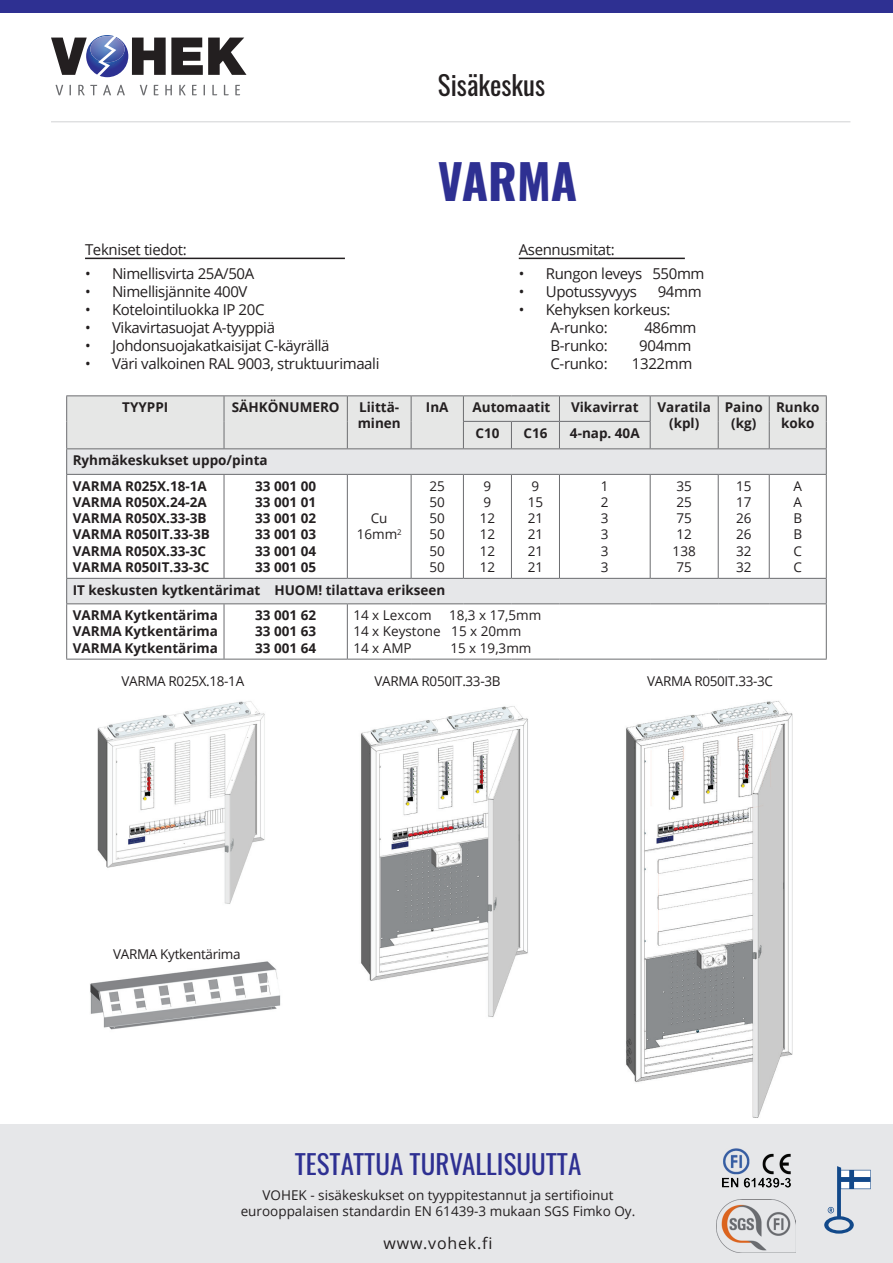
<style>
.page{position:relative;width:893px;height:1263px;background:#fff}
.page>*{position:absolute;margin:0;border:0;box-sizing:border-box;transform-origin:0 0}
.t1{font:700 48px "Oswald";color:#2e3092}
.t2{font:27px "Oswald";color:#2e3092}
.t3{font:27px "Oswald";color:#231f20}
.t4{font:15.9px "Open Sans";letter-spacing:.05em;color:#231f20}
.t5{font:15px/18px "Open Sans";letter-spacing:-.025em;color:#231f20}
.t6{font:700 13.5px/16.2px "Open Sans";color:#231f20}
.t7{font:13.5px/16.2px "Open Sans";color:#231f20;text-align:justify}
.t8{font:13.5px "Open Sans";letter-spacing:-.025em;color:#231f20}
</style>
<div class="page">
<div style="left:0;top:0;width:893px;height:13px;background:#2e3092"></div>
<svg style="left:56px;top:85px;width:184px;height:10px"></svg>
<svg style="left:51px;top:35px;width:196px;height:42px"></svg>
<img style="left:103px;top:38px;width:22px;height:24px">
<img style="left:90px;top:36px;width:23px;height:25px">
<hr style="left:51px;top:121px;width:799px;height:1px;background:#d1d2d4">
<div style="left:67px;top:578px;width:759px;height:26px;background:#e6e7e9"></div>
<hr style="left:66px;top:395px;width:158px;height:1px;background:#6c6d70">
<hr style="left:224px;top:395px;width:123px;height:1px;background:#6c6d70">
<hr style="left:347px;top:395px;width:64px;height:1px;background:#6c6d70">
<hr style="left:411px;top:395px;width:52px;height:1px;background:#6c6d70">
<hr style="left:463px;top:395px;width:48px;height:1px;background:#6c6d70">
<hr style="left:511px;top:395px;width:48px;height:1px;background:#6c6d70">
<hr style="left:559px;top:395px;width:91px;height:1px;background:#6c6d70">
<hr style="left:650px;top:395px;width:68px;height:1px;background:#6c6d70">
<hr style="left:718px;top:395px;width:51px;height:1px;background:#6c6d70">
<hr style="left:769px;top:395px;width:58px;height:1px;background:#6c6d70">
<hr style="left:66px;top:474px;width:158px;height:1px;background:#6c6d70">
<hr style="left:66px;top:475px;width:1px;height:103px;background:#6c6d70">
<hr style="left:224px;top:474px;width:123px;height:1px;background:#6c6d70">
<hr style="left:224px;top:475px;width:1px;height:103px;background:#6c6d70">
<hr style="left:347px;top:474px;width:64px;height:1px;background:#6c6d70">
<hr style="left:347px;top:475px;width:1px;height:103px;background:#6c6d70">
<hr style="left:411px;top:474px;width:52px;height:1px;background:#6c6d70">
<hr style="left:411px;top:475px;width:1px;height:103px;background:#6c6d70">
<hr style="left:463px;top:474px;width:48px;height:1px;background:#6c6d70">
<hr style="left:463px;top:475px;width:1px;height:103px;background:#6c6d70">
<hr style="left:511px;top:474px;width:48px;height:1px;background:#6c6d70">
<hr style="left:511px;top:475px;width:1px;height:103px;background:#6c6d70">
<hr style="left:559px;top:474px;width:91px;height:1px;background:#6c6d70">
<hr style="left:559px;top:475px;width:1px;height:103px;background:#6c6d70">
<hr style="left:650px;top:474px;width:68px;height:1px;background:#6c6d70">
<hr style="left:650px;top:475px;width:1px;height:103px;background:#6c6d70">
<hr style="left:718px;top:474px;width:51px;height:1px;background:#6c6d70">
<hr style="left:718px;top:475px;width:1px;height:103px;background:#6c6d70">
<hr style="left:769px;top:474px;width:58px;height:1px;background:#6c6d70">
<hr style="left:769px;top:475px;width:1px;height:103px;background:#6c6d70">
<hr style="left:826px;top:475px;width:1px;height:103px;background:#6c6d70">
<hr style="left:66px;top:578px;width:158px;height:1px;background:#6c6d70">
<svg style="left:66px;top:579px;width:1px;height:24px"></svg>
<hr style="left:224px;top:578px;width:123px;height:1px;background:#6c6d70">
<hr style="left:347px;top:578px;width:64px;height:1px;background:#6c6d70">
<hr style="left:411px;top:578px;width:52px;height:1px;background:#6c6d70">
<hr style="left:463px;top:578px;width:48px;height:1px;background:#6c6d70">
<hr style="left:511px;top:578px;width:48px;height:1px;background:#6c6d70">
<hr style="left:559px;top:578px;width:91px;height:1px;background:#6c6d70">
<hr style="left:650px;top:578px;width:68px;height:1px;background:#6c6d70">
<hr style="left:718px;top:578px;width:51px;height:1px;background:#6c6d70">
<hr style="left:769px;top:578px;width:58px;height:1px;background:#6c6d70">
<svg style="left:826px;top:579px;width:1px;height:24px"></svg>
<hr style="left:66px;top:603px;width:158px;height:1px;background:#6c6d70">
<hr style="left:66px;top:604px;width:1px;height:55px;background:#6c6d70">
<hr style="left:224px;top:603px;width:123px;height:1px;background:#6c6d70">
<hr style="left:224px;top:604px;width:1px;height:55px;background:#6c6d70">
<hr style="left:347px;top:603px;width:64px;height:1px;background:#6c6d70">
<hr style="left:347px;top:604px;width:1px;height:55px;background:#6c6d70">
<hr style="left:411px;top:603px;width:52px;height:1px;background:#6c6d70">
<hr style="left:463px;top:603px;width:48px;height:1px;background:#6c6d70">
<hr style="left:511px;top:603px;width:48px;height:1px;background:#6c6d70">
<hr style="left:559px;top:603px;width:91px;height:1px;background:#6c6d70">
<hr style="left:650px;top:603px;width:68px;height:1px;background:#6c6d70">
<hr style="left:718px;top:603px;width:51px;height:1px;background:#6c6d70">
<hr style="left:769px;top:603px;width:58px;height:1px;background:#6c6d70">
<hr style="left:826px;top:604px;width:1px;height:55px;background:#6c6d70">
<hr style="left:66px;top:659px;width:158px;height:1px;background:#6c6d70">
<hr style="left:224px;top:659px;width:123px;height:1px;background:#6c6d70">
<hr style="left:347px;top:659px;width:64px;height:1px;background:#6c6d70">
<hr style="left:411px;top:659px;width:52px;height:1px;background:#6c6d70">
<hr style="left:463px;top:659px;width:48px;height:1px;background:#6c6d70">
<hr style="left:511px;top:659px;width:48px;height:1px;background:#6c6d70">
<hr style="left:559px;top:659px;width:91px;height:1px;background:#6c6d70">
<hr style="left:650px;top:659px;width:68px;height:1px;background:#6c6d70">
<hr style="left:718px;top:659px;width:51px;height:1px;background:#6c6d70">
<hr style="left:769px;top:659px;width:58px;height:1px;background:#6c6d70">
<svg style="left:66px;top:396px;width:761px;height:78px;background:#e2e3e3"></svg>
<hr style="left:511px;top:421px;width:48px;height:1px;background:#6c6d70">
<hr style="left:559px;top:421px;width:92px;height:1px;background:#6c6d70">
<hr style="left:85px;top:258px;width:260px;height:1px;background:#231f20">
<hr style="left:519px;top:258px;width:166px;height:1px;background:#231f20">
<img style="left:97px;top:701px;width:168px;height:203px">
<img style="left:361px;top:706px;width:167px;height:311px">
<img style="left:626px;top:701px;width:167px;height:417px">
<img style="left:90px;top:961px;width:191px;height:69px">
<div style="left:0;top:1124px;width:893px;height:139px;background:#e6e7e9"></div>
<svg style="left:824px;top:1166px;width:47px;height:67px"></svg>
<img style="left:717px;top:1200px;width:79px;height:52px">
<img style="left:722px;top:1148px;width:69px;height:40px">
<h2 class="t3" style="left:438px;top:61px;width:109px">Sisäkeskus</h2>
<p class="t5" style="left:85px;top:241px;width:103px">Tekniset tiedot:</p>
<p class="t5" style="left:85px;top:265px;width:171px">• Nimellisvirta 25A/50A</p>
<p class="t5" style="left:85px;top:283px;width:164px">• Nimellisjännite 400V</p>
<p class="t5" style="left:85px;top:301px;width:181px">• Kotelointiluokka IP 20C</p>
<p class="t5" style="left:85px;top:319px;width:192px">• Vikavirtasuojat A-tyyppiä</p>
<p class="t5" style="left:85px;top:337px;width:246px">• Johdonsuojakatkaisijat C-käyrällä</p>
<p class="t5" style="left:85px;top:355px;width:296px">• Väri valkoinen RAL 9003, struktuurimaali</p>
<h1 class="t1" style="left:438px;top:156px;width:141px">VARMA</h1>
<p class="t5" style="left:519px;top:241px;width:98px">Asennusmitat:</p>
<p class="t5" style="left:519px;top:265px;width:187px">• Rungon leveys 550mm</p>
<p class="t5" style="left:519px;top:283px;width:120px">• Upotussyvyys</p>
<p class="t5" style="left:658px;top:283px;width:45px">94mm</p>
<p class="t5" style="left:550px;top:301px;width:121px;text-indent:-32px">• Kehyksen korkeus:<br>A-runko:</p>
<p class="t5" style="left:644px;top:319px;width:54px">486mm</p>
<p class="t5" style="left:550px;top:337px;width:59px">B-runko:</p>
<p class="t5" style="left:639px;top:337px;width:54px">904mm</p>
<p class="t5" style="left:550px;top:355px;width:59px">C-runko:</p>
<p class="t5" style="left:632px;top:355px;width:62px">1322mm</p>
<p class="t6" style="left:122px;top:399px;width:48px">TYYPPI</p>
<p class="t6" style="left:232px;top:399px;width:109px">SÄHKÖNUMERO</p>
<p class="t6" style="left:358px;top:399px;width:45px">Liittä&shy;minen</p>
<p class="t6" style="left:426px;top:399px;width:24px">InA</p>
<p class="t6" style="left:472px;top:399px;width:79px">Automaatit</p>
<p class="t6" style="left:571px;top:399px;width:69px">Vikavirrat</p>
<p class="t6" style="left:657px;top:399px;width:55px;text-align:center">Varatila (kpl)</p>
<p class="t6" style="left:725px;top:399px;width:39px;text-align:center">Paino (kg)</p>
<p class="t6" style="left:776px;top:399px;width:45px;text-align:center">Runko koko</p>
<p class="t6" style="left:475px;top:424px;width:26px">C10</p>
<p class="t6" style="left:523px;top:424px;width:26px">C16</p>
<p class="t6" style="left:570px;top:424px;width:71px">4-nap. 40A</p>
<p class="t6" style="left:73px;top:447px;width:197px;line-height:25.5px">Ryhmäkeskukset uppo/pinta<br>VARMA R025X.18-1A</p>
<p class="t6" style="left:73px;top:494px;width:139px">VARMA R050X.24-2A<br>VARMA R050X.33-3B<br>VARMA R050IT.33-3B<br>VARMA R050X.33-3C<br>VARMA R050IT.33-3C</p>
<p class="t6" style="left:255px;top:477px;width:62px;text-align:justify">33 001 00<br>33 001 01<br>33 001 02<br>33 001 03<br>33 001 04<br>33 001 05</p>
<p class="t7" style="left:430px;top:477px;width:17px">25<br>50<br>50<br>50<br>50<br>50</p>
<p class="t7" style="left:480px;top:477px;width:17px;text-align:left">9<br>9<br>12<br>12<br>12<br>12</p>
<p class="t7" style="left:528px;top:477px;width:17px;text-align:left">9<br>15<br>21<br>21<br>21<br>21</p>
<p class="t7" style="left:601px;top:477px;width:9px">1<br>2<br>3<br>3<br>3<br>3</p>
<p class="t7" style="left:673px;top:477px;width:25px;text-align:left">35<br>25<br>75<br>12<br>138<br>75</p>
<p class="t7" style="left:736px;top:477px;width:17px">15<br>17<br>26<br>26<br>32<br>32</p>
<p class="t7" style="left:793px;top:477px;width:10px">A A B B C C</p>
<p class="t6" style="left:73px;top:577px;width:374px;line-height:25.5px">IT keskusten kytkentärimat HUOM! tilattava erikseen<br>VARMA Kytkentärima</p>
<p class="t6" style="left:73px;top:623px;width:147px">VARMA Kytkentärima<br>VARMA Kytkentärima</p>
<p class="t7" style="left:357px;top:510px;width:47px;text-align:center">Cu<br>16mm<sup>2</sup></p>
<p class="t6" style="left:255px;top:607px;width:62px;text-align:justify">33 001 62<br>33 001 63<br>33 001 64</p>
<p class="t7" style="left:353px;top:607px;width:80px">14 x Lexcom</p>
<p class="t7" style="left:353px;top:607px;width:190px;text-align:left;text-indent:96px">18,3 x 17,5mm<br>14 x Keystone 15 x 20mm<br>14 x AMP</p>
<p class="t7" style="left:450px;top:639px;width:83px">15 x 19,3mm</p>
<p class="t8" style="left:121px;top:672px;width:124px">VARMA R025X.18-1A</p>
<p class="t8" style="left:374px;top:672px;width:128px">VARMA R050IT.33-3B</p>
<p class="t8" style="left:647px;top:672px;width:127px">VARMA R050IT.33-3C</p>
<p class="t8" style="left:113px;top:944px;width:129px">VARMA Kytkentärima</p>
<h2 class="t2" style="left:295px;top:1139px;width:288px">TESTATTUA TURVALLISUUTTA</h2>
<p class="t7" style="left:241px;top:1186px;width:396px;text-align:center">VOHEK - sisäkeskukset on tyyppitestannut ja sertifioinut eurooppalaisen standardin EN 61439-3 mukaan SGS Fimko Oy.</p>
<p class="t4" style="left:384px;top:1233px;width:110px">www.vohek.fi</p>
</div>
